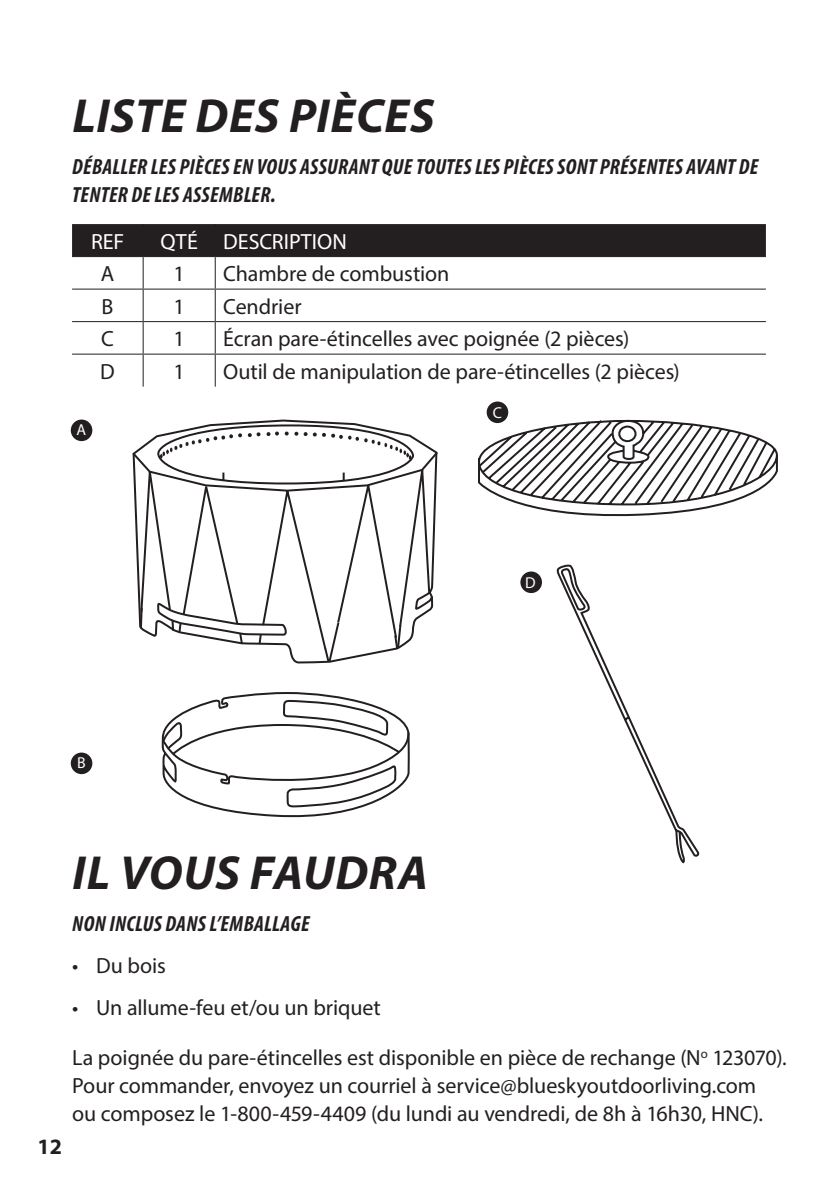
<style>
.page{position:relative;width:840px;height:1191px;background:#fff}
.page>*{position:absolute;margin:0;border:0;box-sizing:border-box;transform-origin:0 0}
.t1{font:italic 700 48px "Myriad Pro";letter-spacing:.015em;color:#231f20}
.t2{font:22px/28px "Myriad Pro";letter-spacing:-.005em;color:#231f20}
.t3{font:italic 700 condensed 22px/28px "Myriad Pro";letter-spacing:.01em;color:#231f20}
.t4{font:22px "Myriad Pro";color:#fff}
.t5{font:700 22px "Myriad Pro";color:#231f20}
.t6{font:15.8px "Myriad Pro";color:#fff}
</style>
<div class="page">
<div style="left:72px;top:224px;width:693px;height:32px;background:#231f20"></div>
<hr style="left:142px;top:224px;width:2px;height:32px;background:#231f20">
<hr style="left:214px;top:224px;width:2px;height:32px;background:#231f20">
<hr style="left:72px;top:256px;width:71px;height:1px;background:#231f20">
<hr style="left:143px;top:256px;width:72px;height:1px;background:#231f20">
<hr style="left:142px;top:257px;width:2px;height:32px;background:#231f20">
<hr style="left:215px;top:256px;width:550px;height:1px;background:#231f20">
<hr style="left:214px;top:257px;width:2px;height:32px;background:#231f20">
<hr style="left:142px;top:290px;width:2px;height:31px;background:#231f20">
<hr style="left:214px;top:290px;width:2px;height:31px;background:#231f20">
<hr style="left:72px;top:321px;width:71px;height:1px;background:#231f20">
<hr style="left:143px;top:321px;width:72px;height:1px;background:#231f20">
<hr style="left:142px;top:322px;width:2px;height:32px;background:#231f20">
<hr style="left:72px;top:289px;width:71px;height:1px;background:#231f20">
<hr style="left:143px;top:289px;width:72px;height:1px;background:#231f20">
<hr style="left:215px;top:289px;width:550px;height:1px;background:#231f20">
<hr style="left:215px;top:321px;width:550px;height:1px;background:#231f20">
<hr style="left:214px;top:322px;width:2px;height:32px;background:#231f20">
<hr style="left:72px;top:354px;width:71px;height:1px;background:#231f20">
<hr style="left:143px;top:354px;width:72px;height:1px;background:#231f20">
<hr style="left:142px;top:355px;width:2px;height:32px;background:#231f20">
<hr style="left:215px;top:354px;width:550px;height:1px;background:#231f20">
<hr style="left:214px;top:355px;width:2px;height:32px;background:#231f20">
<svg style="left:177px;top:419px;width:215px;height:12px"></svg>
<svg style="left:132px;top:431px;width:306px;height:233px"></svg>
<svg style="left:161px;top:692px;width:249px;height:126px"></svg>
<div style="left:71px;top:419px;width:21px;height:22px;background:#231f20;border-radius:50%"></div>
<div style="left:71px;top:752px;width:21px;height:22px;background:#231f20;border-radius:50%"></div>
<svg style="left:478px;top:418px;width:300px;height:99px"></svg>
<svg style="left:556px;top:564px;width:143px;height:300px"></svg>
<div style="left:486px;top:401px;width:22px;height:22px;background:#231f20;border-radius:50%"></div>
<div style="left:520px;top:571px;width:21px;height:22px;background:#231f20;border-radius:50%"></div>
<h1 class="t1" style="left:72px;top:85px;width:363px">LISTE DES PIÈCES</h1>
<p class="t3" style="left:72px;top:152px;width:687px">DÉBALLER LES PIÈCES EN VOUS ASSURANT QUE TOUTES LES PIÈCES SONT PRÉSENTES AVANT DE<br>TENTER DE LES ASSEMBLER.</p>
<p class="t4" style="left:91px;top:228px;width:35px">REF</p>
<p class="t4" style="left:160px;top:228px;width:188px">QTÉ DESCRIPTION</p>
<p class="t2" style="left:101px;top:259px;width:15px">A</p>
<p class="t2" style="left:173px;top:259px;width:13px">1</p>
<p class="t2" style="left:223px;top:259px;width:227px">Chambre de combustion</p>
<p class="t2" style="left:102px;top:292px;width:13px">B</p>
<p class="t2" style="left:173px;top:292px;width:13px">1</p>
<p class="t2" style="left:223px;top:292px;width:80px">Cendrier</p>
<p class="t2" style="left:101px;top:324px;width:14px">C</p>
<p class="t2" style="left:173px;top:324px;width:13px">1</p>
<p class="t2" style="left:223px;top:324px;width:407px">Écran pare-étincelles avec poignée (2 pièces)</p>
<p class="t2" style="left:100px;top:357px;width:16px">D</p>
<p class="t2" style="left:173px;top:357px;width:13px">1</p>
<p class="t2" style="left:223px;top:357px;width:458px">Outil de manipulation de pare-étincelles (2 pièces)</p>
<p class="t6" style="left:76px;top:420px;width:11px">A</p>
<p class="t6" style="left:492px;top:403px;width:11px">C</p>
<p class="t6" style="left:524px;top:573px;width:12px">D</p>
<p class="t6" style="left:77px;top:753px;width:10px">B</p>
<h1 class="t1" style="left:72px;top:841px;width:357px">IL VOUS FAUDRA</h1>
<p class="t3" style="left:72px;top:909px;width:239px">NON INCLUS DANS L’EMBALLAGE</p>
<p class="t2" style="left:72px;top:951px;width:95px">• Du bois</p>
<p class="t2" style="left:72px;top:993px;width:310px">• Un allume-feu et/ou un briquet</p>
<p class="t5" style="left:38px;top:1132px;width:26px">12</p>
<p class="t2" style="left:72px;top:1043px;width:715px">La poignée du pare-étincelles est disponible en pièce de rechange (N<sup>o</sup> 123070).<br>Pour commander, envoyez un courriel à service@blueskyoutdoorliving.com<br>ou composez le 1-800-459-4409 (du lundi au vendredi, de 8h à 16h30, HNC).</p>
</div>
